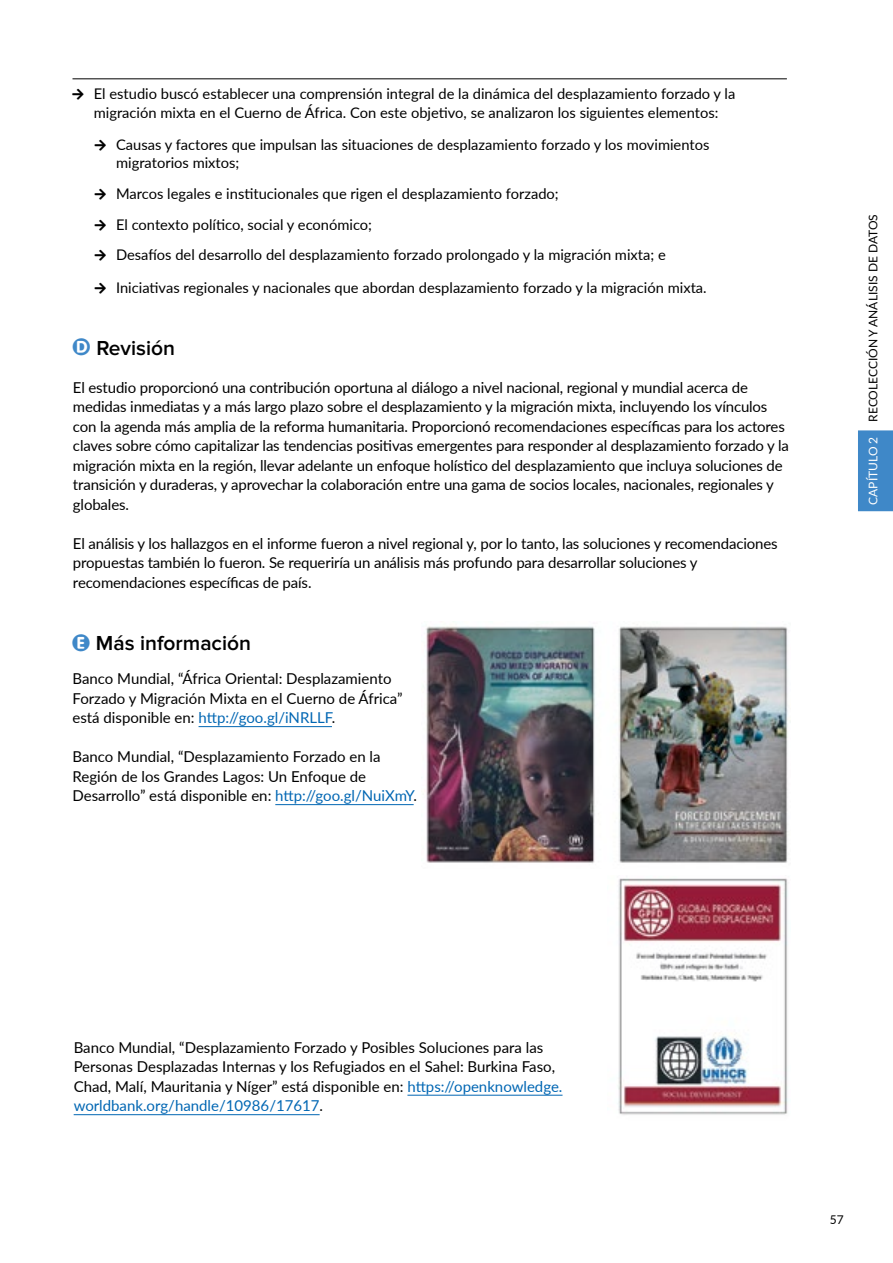
<style>
.page{position:relative;width:893px;height:1263px;background:#fff}
.page>*{position:absolute;margin:0;border:0;box-sizing:border-box;transform-origin:0 0}
.t1{font:600 21px "Proxima Nova";color:#000}
.t2{font:15px/19.5px "Lato";letter-spacing:-.01em;color:#000}
.t3{font:14.7px/30.8px "Lato";color:#000}
.t4{font:12px "Lato";color:#000}
.t5{font:12px "Lato";color:#fff}
.s1{font-family:"Circled";font-weight:400;color:#3f88c8}
.s2{color:#0066b3}
</style>
<div class="page">
<div style="left:858px;top:430px;width:35px;height:81px;background:#3f88c8"></div>
<img style="left:423px;top:626px;width:365px;height:237px">
<img style="left:618px;top:878px;width:170px;height:237px">
<hr style="left:199px;top:726px;width:133px;height:1px;background:#0066b3">
<hr style="left:275px;top:804px;width:139px;height:1px;background:#0066b3">
<hr style="left:72px;top:78px;width:715px;height:1px;background:#000">
<hr style="left:407px;top:1095px;width:155px;height:1px;background:#0066b3">
<hr style="left:74px;top:1114px;width:246px;height:1px;background:#0066b3">
<p class="t3" style="left:94px;top:83px;width:643px;line-height:19.5px">El estudio buscó establecer una comprensión integral de la dinámica del desplazamiento forzado y la migración mixta en el Cuerno de África. Con este objetivo, se analizaron los siguientes elementos:</p>
<p class="t3" style="left:116px;top:135px;width:595px;line-height:18px">Causas y factores que impulsan las situaciones de desplazamiento forzado y los movimientos migratorios mixtos;</p>
<p class="t3" style="left:116px;top:177px;width:551px">Marcos legales e institucionales que rigen el desplazamiento forzado;<br>El contexto político, social y económico;<br>Desafíos del desarrollo del desplazamiento forzado prolongado y la migración mixta; e</p>
<p class="t3" style="left:116px;top:271px;width:592px">Iniciativas regionales y nacionales que abordan desplazamiento forzado y la migración mixta.</p>
<h1 class="t1" style="left:73px;top:335px;width:104px"><span class="s1">D</span> Revisión</h1>
<p class="t2" style="left:73px;top:377px;width:717px">El estudio proporcionó una contribución oportuna al diálogo a nivel nacional, regional y mundial acerca de medidas inmediatas y a más largo plazo sobre el desplazamiento y la migración mixta, incluyendo los vínculos con la agenda más amplia de la reforma humanitaria. Proporcionó recomendaciones específicas para los actores claves sobre cómo capitalizar las tendencias positivas emergentes para responder al desplazamiento forzado y la migración mixta en la región, llevar adelante un enfoque holístico del desplazamiento que incluya soluciones de transición y duraderas, y aprovechar la colaboración entre una gama de socios locales, nacionales, regionales y globales.</p>
<p class="t2" style="left:73px;top:533px;width:706px">El análisis y los hallazgos en el informe fueron a nivel regional y, por lo tanto, las soluciones y recomendaciones propuestas también lo fueron. Se requeriría un análisis más profundo para desarrollar soluciones y recomendaciones específicas de país.</p>
<h1 class="t1" style="left:72px;top:631px;width:180px"><span class="s1">E</span> Más información</h1>
<p class="t2" style="left:72px;top:668px;width:332px">Banco Mundial, “África Oriental: Desplazamiento<br>Forzado y Migración Mixta en el Cuerno de África” está disponible en: <span class="s2">http://goo.gl/iNRLLF</span>.</p>
<p class="t2" style="left:72px;top:746px;width:346px">Banco Mundial, “Desplazamiento Forzado en la<br>Región de los Grandes Lagos: Un Enfoque de<br>Desarrollo” está disponible en: <span class="s2">http://goo.gl/NuiXmY</span>.</p>
<p class="t4" style="left:864px;top:422px;width:209px;rotate:-90deg">RECOLECCIÓN Y ANÁLISIS DE DATOS</p>
<p class="t5" style="left:864px;top:505px;width:70px;rotate:-90deg">CAPÍTULO 2</p>
<p class="t2" style="left:74px;top:1037px;width:490px">Banco Mundial, “Desplazamiento Forzado y Posibles Soluciones para las Personas Desplazadas Internas y los Refugiados en el Sahel: Burkina Faso, Chad, Malí, Mauritania y Níger” está disponible en: <span class="s2">https://openknowledge. worldbank.org/handle/10986/17617</span>.</p>
<p class="t4" style="left:830px;top:1211px;width:15px">57</p>
</div>
